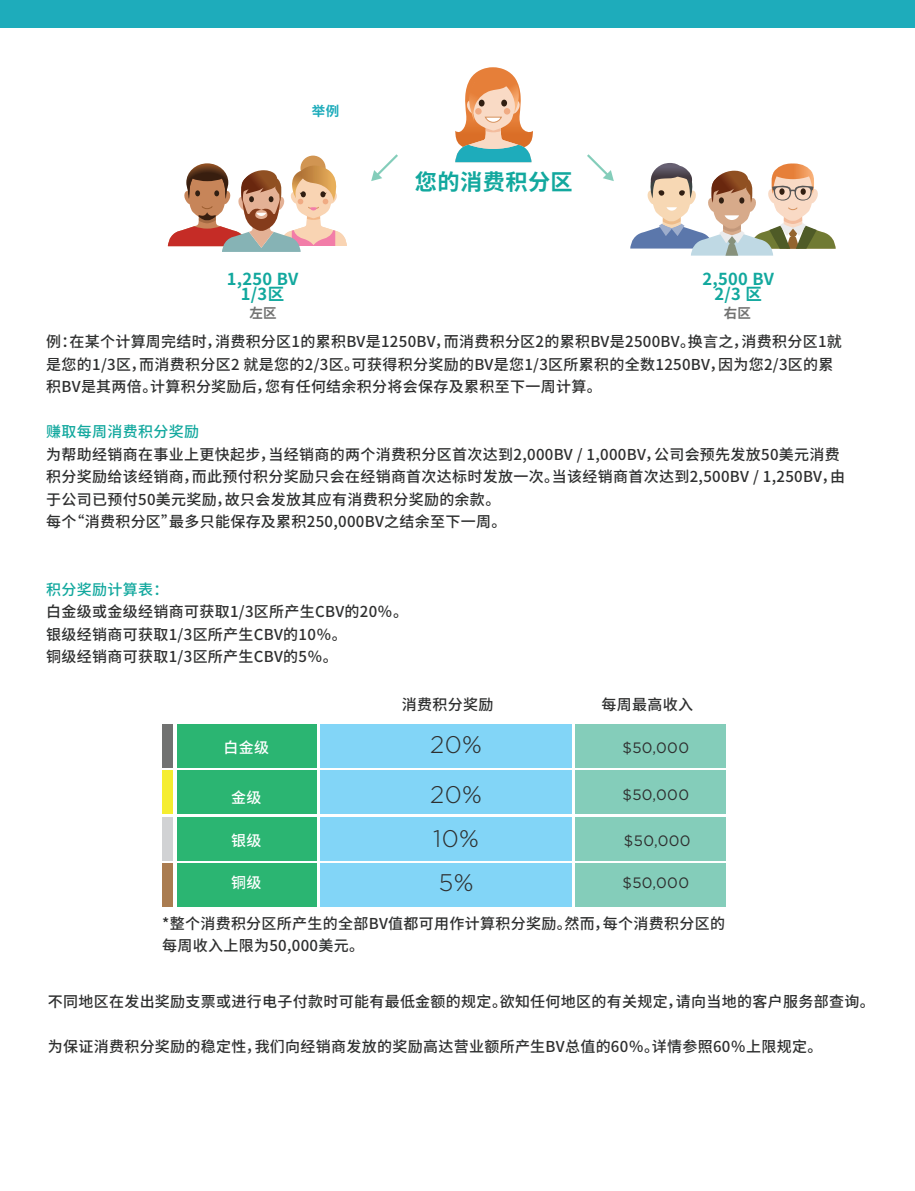
<style>
.page{position:relative;width:915px;height:1191px;background:#fff}
.page>*{position:absolute;margin:0;border:0;box-sizing:border-box;transform-origin:0 0}
.t1{font:300 24px/49.9px "Gotham";color:#2e2f2f}
.t2{font:700 22.2px "Noto Sans CJ Ksc";letter-spacing:.02em;color:#12a89e}
.t3{font:700 16.5px/15.8px "Noto Sans CJ Ksc";letter-spacing:.02em;color:#12a89e;text-align:center}
.t4{font:500 15px/22.5px "Noto Sans CJ Ksc";letter-spacing:.02em;color:#2e2f2f}
.t5{font:15px "Gotham";letter-spacing:.02em;color:#2e2f2f}
.t6{font:500 15px "Noto Sans CJ Ksc";letter-spacing:.02em;color:#12a89e}
.t7{font:500 15px "Noto Sans CJ Ksc";letter-spacing:.02em;color:#fff}
.t8{font:700 13.5px "Noto Sans CJ Ksc";color:#717271}
.t9{font:700 13.5px "Noto Sans CJ Ksc";color:#1eacbb}
</style>
<div class="page">
<div style="left:0;top:0;width:914px;height:27px;background:#1eacbb"></div>
<svg style="left:587px;top:154px;width:26px;height:27px"></svg>
<svg style="left:371px;top:154px;width:27px;height:27px"></svg>
<svg style="left:455px;top:67px;width:78px;height:95px"></svg>
<div style="left:320px;top:724px;width:252px;height:43px;background:#82d5f7"></div>
<div style="left:320px;top:770px;width:252px;height:44px;background:#82d5f7"></div>
<div style="left:320px;top:817px;width:252px;height:43px;background:#82d5f7"></div>
<div style="left:320px;top:863px;width:252px;height:44px;background:#82d5f7"></div>
<div style="left:575px;top:724px;width:150px;height:43px;background:#84cdba"></div>
<div style="left:575px;top:770px;width:150px;height:44px;background:#84cdba"></div>
<div style="left:575px;top:817px;width:150px;height:43px;background:#84cdba"></div>
<div style="left:575px;top:863px;width:150px;height:44px;background:#84cdba"></div>
<div style="left:178px;top:724px;width:139px;height:43px;background:#2bb572"></div>
<div style="left:178px;top:770px;width:139px;height:44px;background:#2bb572"></div>
<div style="left:178px;top:817px;width:139px;height:43px;background:#2bb572"></div>
<div style="left:178px;top:863px;width:139px;height:44px;background:#2bb572"></div>
<div style="left:162px;top:724px;width:10px;height:43px;background:#717271"></div>
<div style="left:162px;top:770px;width:10px;height:44px;background:#f5ed30"></div>
<div style="left:162px;top:817px;width:10px;height:43px;background:#d1d2d4"></div>
<div style="left:162px;top:863px;width:10px;height:44px;background:#aa7c50"></div>
<div style="left:300px;top:156px;width:25px;height:25px;background:#d19552;border-radius:50%"></div>
<svg style="left:168px;top:163px;width:179px;height:89px"></svg>
<svg style="left:630px;top:163px;width:205px;height:93px"></svg>
<p class="t9" style="left:312px;top:103px;width:29px">举例</p>
<h2 class="t2" style="left:415px;top:169px;width:159px">您的消费积分区</h2>
<p class="t3" style="left:227px;top:271px;width:73px">1,250 BV<br>1/3区</p>
<p class="t8" style="left:249px;top:305px;width:29px">左区</p>
<p class="t8" style="left:723px;top:305px;width:29px">右区</p>
<p class="t3" style="left:702px;top:271px;width:73px">2,500 BV<br>2/3 区</p>
<p class="t4" style="left:46px;top:331px;width:796px">例：在某个计算周完结时，消费积分区1的累积BV是1250BV，而消费积分区2的累积BV是2500BV。换言之，消费积分区1就是您的1/3区，而消费积分区2 就是您的2/3区。可获得积分奖励的BV是您1/3区所累积的全数1250BV，因为您2/3区的累积BV是其两倍。计算积分奖励后，您有任何结余积分将会保存及累积至下一周计算。</p>
<p class="t6" style="left:46px;top:423px;width:154px">赚取每周消费积分奖励</p>
<p class="t4" style="left:46px;top:443px;width:800px">为帮助经销商在事业上更快起步，当经销商的两个消费积分区首次达到2,000BV / 1,000BV，公司会预先发放50美元消费积分奖励给该经销商，而此预付积分奖励只会在经销商首次达标时发放一次。当该经销商首次达到2,500BV / 1,250BV，由于公司已预付50美元奖励，故只会发放其应有消费积分奖励的余款。<br>每个“消费积分区”最多只能保存及累积250,000BV之结余至下一周。</p>
<p class="t6" style="left:46px;top:581px;width:124px">积分奖励计算表：</p>
<p class="t4" style="left:46px;top:601px;width:363px">白金级或金级经销商可获取1/3区所产生CBV的20％。银级经销商可获取1/3区所产生CBV的10％。<br>铜级经销商可获取1/3区所产生CBV的5％。</p>
<p class="t7" style="left:223px;top:739px;width:47px">白金级</p>
<p class="t7" style="left:231px;top:789px;width:32px">金级</p>
<p class="t7" style="left:231px;top:832px;width:32px">银级</p>
<p class="t7" style="left:231px;top:874px;width:32px">铜级</p>
<p class="t4" style="left:401px;top:693px;width:93px">消费积分奖励</p>
<p class="t4" style="left:601px;top:693px;width:93px">每周最高收入</p>
<h1 class="t1" style="left:430px;top:719px;width:53px">20%<br>20%</h1>
<h1 class="t1" style="left:433px;top:816px;width:47px;line-height:44px">10%<br>5%</h1>
<p class="t5" style="left:622px;top:738px;width:68px">$50,000</p>
<p class="t5" style="left:622px;top:785px;width:68px">$50,000</p>
<p class="t5" style="left:623px;top:831px;width:68px">$50,000</p>
<p class="t5" style="left:622px;top:873px;width:68px">$50,000</p>
<p class="t4" style="left:162px;top:912px;width:564px">*整个消费积分区所产生的全部BV值都可用作计算积分奖励。然而，每个消费积分区的每周收入上限为50,000美元。</p>
<p class="t4" style="left:48px;top:990px;width:828px">不同地区在发出奖励支票或进行电子付款时可能有最低金额的规定。欲知任何地区的有关规定，请向当地的客户服务部查询。</p>
<p class="t4" style="left:48px;top:1035px;width:776px">为保证消费积分奖励的稳定性，我们向经销商发放的奖励高达营业额所产生BV总值的60％。详情参照60％上限规定。</p>
</div>
